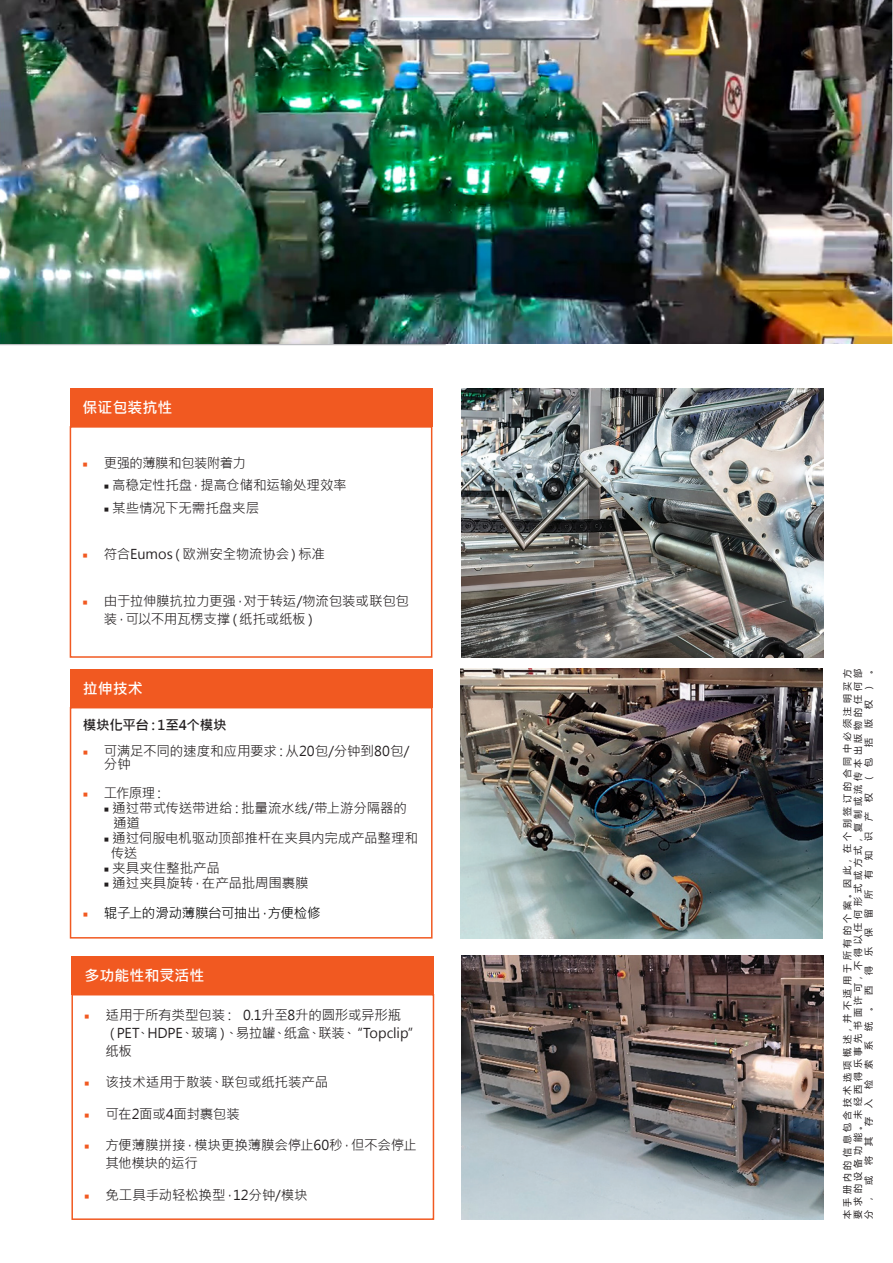
<style>
.page{position:relative;width:893px;height:1263px;background:#fff}
.page>*{position:absolute;margin:0;border:0;box-sizing:border-box;transform-origin:0 0}
.t1{font:700 15px "Microsoft Jheng Hei";color:#fff}
.t2{font:13.5px/18px "Microsoft Jheng Hei";letter-spacing:-.015em;color:#231f20}
.t3{font:13.5px "Microsoft Jheng Hei";letter-spacing:-.02em;color:#000001}
.t4{font:13.5px "Microsoft Jheng Hei";letter-spacing:-.035em;color:#231f20}
.t5{font:700 13.5px "Microsoft Jheng Hei";letter-spacing:-.01em;color:#231f20}
.t6{font:9px/10.8px "Microsoft Ya Hei";letter-spacing:.41em;color:#231f20}
.t7{font:9px "Microsoft Ya Hei";letter-spacing:1.145em;color:#231f20}
.s1{font-family:"Minion Pro";color:#f15921}
.s2{font-family:"Minion Pro"}
</style>
<div class="page">
<hr style="left:0;top:344px;width:446px;height:1px;background:#bcbdc0">
<img style="left:0;top:0;width:893px;height:344px">
<img style="left:461px;top:388px;width:362px;height:270px">
<img style="left:461px;top:669px;width:362px;height:269px">
<img style="left:461px;top:955px;width:362px;height:265px">
<div style="left:71px;top:994px;width:363px;height:226px;border:2px solid #f15921"></div>
<div style="left:70px;top:426px;width:362px;height:232px;border:2px solid #f15921"></div>
<div style="left:72px;top:956px;width:362px;height:38px;background:#f15921"></div>
<div style="left:70px;top:388px;width:362px;height:39px;background:#f15921"></div>
<div style="left:70px;top:707px;width:363px;height:231px;border:2px solid #f15921"></div>
<div style="left:70px;top:669px;width:362px;height:38px;background:#f15921"></div>
<p class="t1" style="left:83px;top:398px;width:91px">保证包装抗性</p>
<p class="t4" style="left:83px;top:454px;width:165px"><span class="s1">■</span> 更强的薄膜和包装附着力</p>
<p class="t2" style="left:104px;top:476px;width:244px"><span class="s2">■</span> 高稳定性托盘，提高仓储和运输处理效率</p>
<p class="t2" style="left:104px;top:499px;width:157px"><span class="s2">■</span> 某些情况下无需托盘夹层</p>
<p class="t2" style="left:83px;top:545px;width:244px"><span class="s1">■</span> 符合Eumos（欧洲安全物流协会）标准</p>
<p class="t2" style="left:104px;top:592px;width:307px;text-indent:-21px"><span class="s1">■</span> 由于拉伸膜抗拉力更强，对于转运/物流包装或联包包装，可以不用瓦楞支撑（纸托或纸板）</p>
<p class="t1" style="left:83px;top:679px;width:61px">拉伸技术</p>
<p class="t5" style="left:83px;top:717px;width:145px">模块化平台：1至4个模块</p>
<p class="t2" style="left:104px;top:744px;width:307px;line-height:13.5px;text-indent:-21px"><span class="s1">■</span> 可满足不同的速度和应用要求：从20包/分钟到80包/分钟</p>
<p class="t2" style="left:83px;top:784px;width:85px"><span class="s1">■</span> 工作原理：</p>
<p class="t2" style="left:104px;top:799px;width:304px"><span class="s2">■</span> 通过带式传送带进给：批量流水线/带上游分隔器的</p>
<p class="t2" style="left:113px;top:814px;width:29px">通道</p>
<p class="t2" style="left:104px;top:829px;width:315px"><span class="s2">■</span> 通过伺服电机驱动顶部推杆在夹具内完成产品整理和</p>
<p class="t2" style="left:111px;top:844px;width:28px">传送</p>
<p class="t2" style="left:104px;top:859px;width:117px"><span class="s2">■</span> 夹具夹住整批产品</p>
<p class="t2" style="left:104px;top:874px;width:206px"><span class="s2">■</span> 通过夹具旋转，在产品批周围裹膜</p>
<p class="t3" style="left:83px;top:904px;width:239px"><span class="s1">■</span> 辊子上的滑动薄膜台可抽出，方便检修</p>
<p class="t1" style="left:84px;top:966px;width:122px">多功能性和灵活性</p>
<p class="t2" style="left:105px;top:1006px;width:317px;text-indent:-21px"><span class="s1">■</span> 适用于所有类型包装： 0.1升至8升的圆形或异形瓶（PET、HDPE、玻璃）、易拉罐、纸盒、联装、“Topclip”纸板</p>
<p class="t2" style="left:84px;top:1073px;width:246px"><span class="s1">■</span> 该技术适用于散装、联包或纸托装产品</p>
<p class="t2" style="left:84px;top:1105px;width:157px"><span class="s1">■</span> 可在2面或4面封裹包装</p>
<p class="t2" style="left:105px;top:1136px;width:313px;text-indent:-21px"><span class="s1">■</span> 方便薄膜拼接，模块更换薄膜会停止60秒，但不会停止其他模块的运行</p>
<p class="t2" style="left:84px;top:1186px;width:225px"><span class="s1">■</span> 免工具手动轻松换型，12分钟/模块</p>
<p class="t6" style="left:841px;top:1219px;width:552px;rotate:-90deg">本手册内的信息包含技术选项概述，并不适用于所有的个案。因此，在个别签订的合同中必须注明买方要求的设备功能。未经西得乐事先书面许可，不得以任何形式或方式，复制或流传本出版物的任何部</p>
<p class="t7" style="left:863px;top:1219px;width:556px;rotate:-90deg">分，或将其存入检索系统。西得乐保留所有知识产权（包括版权）。</p>
</div>
